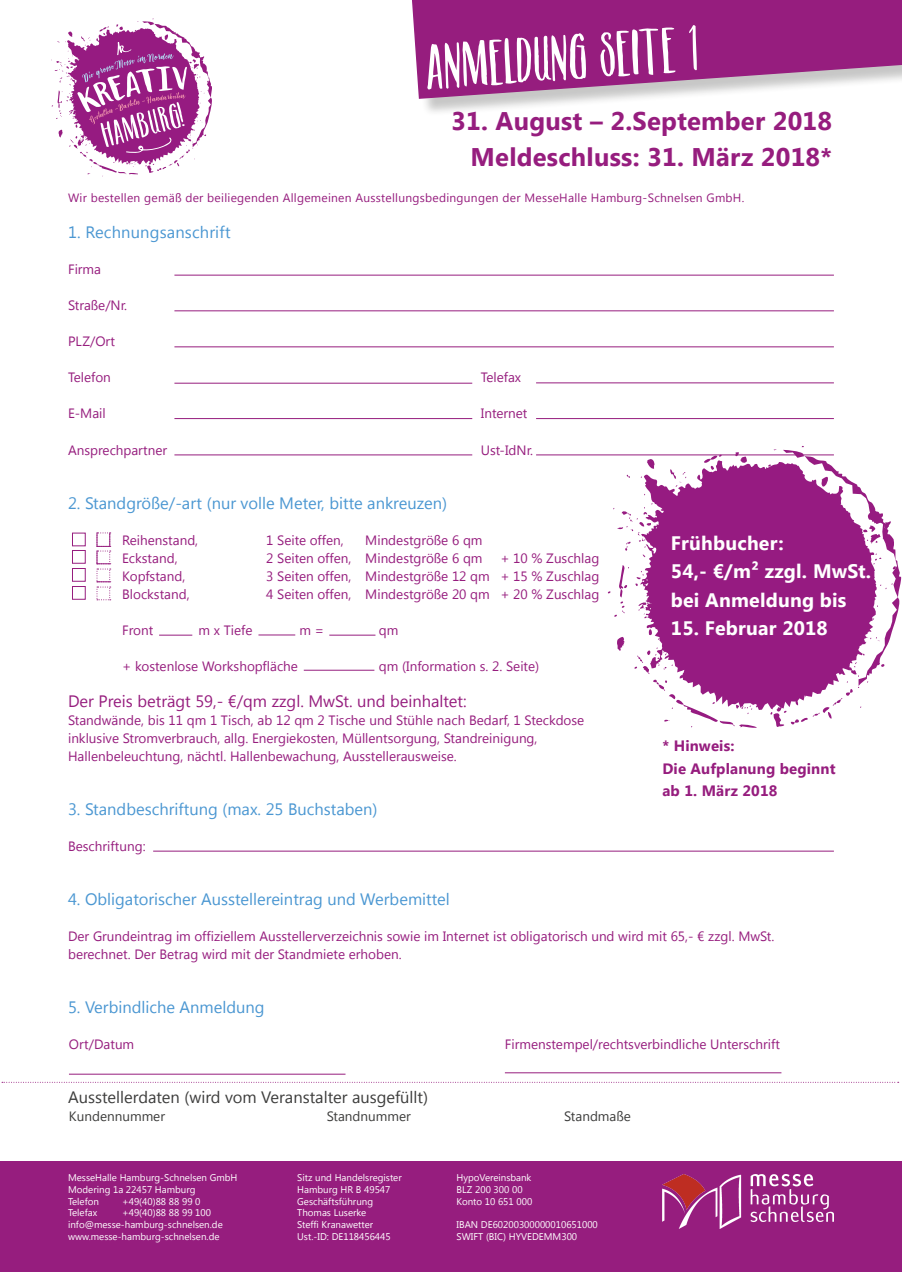
<style>
.page{position:relative;width:902px;height:1272px;background:#fff}
.page>*{position:absolute;margin:0;border:0;box-sizing:border-box;transform-origin:0 0}
.t1{font:500 58.5px "Lovile Type";color:#fff}
.t2{font:700 25.5px/36px "Khmer UI";letter-spacing:.01em;color:#961d7e;text-align:right}
.t3{font:700 19.5px/28.5px "Khmer UI";letter-spacing:.01em;color:#fff}
.t4{font:16.5px "Khmer UI";color:#4b97d2}
.t5{font:16.5px "Khmer UI";color:#961d7e}
.t6{font:16.5px "Khmer UI";color:#3d3d3c}
.t7{font:700 15px/22.5px "Khmer UI";letter-spacing:.01em;color:#961d7e}
.t8{font:13.5px/18px "Khmer UI";color:#961d7e}
.t9{font:13.5px "Khmer UI";color:#3d3d3c}
.t10{font:12px "Khmer UI";letter-spacing:.02em;color:#961d7e}
.t11{font:9.75px/11.7px "Khmer UI";color:#fff}
</style>
<div class="page">
<div style="left:0;top:1161px;width:901px;height:110px;background:#961d7e"></div>
<img style="left:662px;top:1174px;width:171px;height:54px">
<svg style="left:607px;top:449px;width:294px;height:279px;fill:#961b81"></svg>
<hr style="left:174px;top:275px;width:659px;height:1px;background:#961d7e">
<hr style="left:153px;top:850px;width:680px;height:1px;background:#961d7e">
<svg style="left:2px;top:1081px;width:896px;height:1px"></svg>
<hr style="left:174px;top:310px;width:659px;height:1px;background:#961d7e">
<hr style="left:174px;top:346px;width:659px;height:1px;background:#961d7e">
<hr style="left:536px;top:382px;width:297px;height:1px;background:#961d7e">
<hr style="left:174px;top:383px;width:298px;height:1px;background:#961d7e">
<hr style="left:174px;top:454px;width:298px;height:1px;background:#961d7e">
<hr style="left:174px;top:418px;width:298px;height:1px;background:#961d7e">
<hr style="left:536px;top:454px;width:297px;height:1px;background:#961d7e">
<hr style="left:536px;top:418px;width:297px;height:1px;background:#961d7e">
<hr style="left:69px;top:1073px;width:276px;height:1px;background:#961d7e">
<hr style="left:505px;top:1072px;width:276px;height:1px;background:#961d7e">
<hr style="left:159px;top:634px;width:33px;height:1px;background:#961d7e">
<hr style="left:304px;top:670px;width:70px;height:1px;background:#961d7e">
<hr style="left:258px;top:634px;width:37px;height:1px;background:#961d7e">
<hr style="left:329px;top:634px;width:46px;height:1px;background:#961d7e">
<div style="left:72px;top:532px;width:14px;height:14px;border:1px solid #961d7e"></div>
<div style="left:72px;top:568px;width:14px;height:13px;border:1px solid #961d7e"></div>
<div style="left:72px;top:550px;width:14px;height:13px;border:1px solid #961d7e"></div>
<div style="left:72px;top:586px;width:14px;height:13px;border:1px solid #961d7e"></div>
<svg style="left:97px;top:532px;width:14px;height:68px"></svg>
<div style="left:414px;top:1px;width:487px;height:116px;background:#1d1d1b;opacity:.25"></div>
<svg style="left:412px;top:0;width:489px;height:100px;background:#a44190"></svg>
<svg style="left:51px;top:18px;width:161px;height:159px"></svg>
<h1 class="t1" style="left:423px;top:33px;width:273px;rotate:-4deg">Anmeldung Seite 1</h1>
<h2 class="t2" style="left:451px;top:103px;width:382px">31. August – 2.September 2018<br>Meldeschluss: 31. März 2018*</h2>
<p class="t10" style="left:68px;top:191px;width:677px">Wir bestellen gemäß der beiliegenden Allgemeinen Ausstellungsbedingungen der MesseHalle Hamburg-Schnelsen GmbH.</p>
<p class="t4" style="left:68px;top:223px;width:164px">1. Rechnungsanschrift</p>
<p class="t8" style="left:68px;top:261px;width:35px">Firma</p>
<p class="t8" style="left:68px;top:297px;width:61px">Straße/Nr.</p>
<p class="t8" style="left:68px;top:333px;width:49px">PLZ/Ort</p>
<p class="t8" style="left:68px;top:369px;width:44px">Telefon</p>
<p class="t8" style="left:68px;top:405px;width:39px">E-Mail</p>
<p class="t8" style="left:68px;top:441px;width:101px">Ansprechpartner</p>
<p class="t8" style="left:480px;top:441px;width:54px">Ust-IdNr.</p>
<p class="t8" style="left:480px;top:369px;width:42px">Telefax</p>
<p class="t8" style="left:480px;top:405px;width:48px">Internet</p>
<p class="t4" style="left:68px;top:493px;width:380px">2. Standgröße/-art (nur volle Meter, bitte ankreuzen)</p>
<p class="t8" style="left:122px;top:531px;width:78px">Reihenstand,</p>
<p class="t8" style="left:266px;top:531px;width:79px">1 Seite offen,</p>
<p class="t8" style="left:365px;top:531px;width:119px">Mindestgröße 6 qm</p>
<p class="t8" style="left:122px;top:549px;width:57px">Eckstand,</p>
<p class="t8" style="left:266px;top:549px;width:218px">2 Seiten offen, Mindestgröße 6 qm</p>
<p class="t8" style="left:500px;top:549px;width:100px">+ 10 % Zuschlag</p>
<p class="t8" style="left:122px;top:567px;width:65px">Kopfstand,</p>
<p class="t8" style="left:266px;top:567px;width:334px">3 Seiten offen, Mindestgröße 12 qm + 15 % Zuschlag</p>
<p class="t8" style="left:122px;top:585px;width:69px">Blockstand,</p>
<p class="t8" style="left:266px;top:585px;width:334px">4 Seiten offen, Mindestgröße 20 qm + 20 % Zuschlag</p>
<p class="t8" style="left:122px;top:621px;width:33px">Front</p>
<p class="t8" style="left:198px;top:621px;width:55px">m x Tiefe</p>
<p class="t8" style="left:299px;top:621px;width:26px">m =</p>
<p class="t8" style="left:379px;top:621px;width:21px">qm</p>
<p class="t8" style="left:122px;top:657px;width:177px">+ kostenlose Workshopfläche</p>
<p class="t8" style="left:379px;top:657px;width:162px">qm (Information s. 2. Seite)</p>
<p class="t5" style="left:68px;top:691px;width:400px">Der Preis beträgt 59,- €/qm zzgl. MwSt. und beinhaltet:</p>
<p class="t8" style="left:68px;top:711px;width:517px">Standwände, bis 11 qm 1 Tisch, ab 12 qm 2 Tische und Stühle nach Bedarf, 1 Steckdose inklusive Stromverbrauch, allg. Energiekosten, Müllentsorgung, Standreinigung,<br>Hallenbeleuchtung, nächtl. Hallenbewachung, Ausstellerausweise.</p>
<p class="t4" style="left:68px;top:799px;width:311px">3. Standbeschriftung (max. 25 Buchstaben)</p>
<p class="t8" style="left:68px;top:837px;width:79px">Beschriftung:</p>
<h3 class="t3" style="left:670px;top:528px;width:202px">Frühbucher:<br>54,- €/m² zzgl. MwSt. bei Anmeldung bis</h3>
<h3 class="t3" style="left:670px;top:614px;width:158px">15. Februar 2018</h3>
<p class="t7" style="left:662px;top:734px;width:175px">* Hinweis:<br>Die Aufplanung beginnt ab 1. März 2018</p>
<p class="t4" style="left:68px;top:889px;width:383px">4. Obligatorischer Ausstellereintrag und Werbemittel</p>
<p class="t8" style="left:68px;top:927px;width:707px">Der Grundeintrag im offiziellem Ausstellerverzeichnis sowie im Internet ist obligatorisch und wird mit 65,- € zzgl. MwSt. berechnet. Der Betrag wird mit der Standmiete erhoben.</p>
<p class="t4" style="left:68px;top:997px;width:198px">5. Verbindliche Anmeldung</p>
<p class="t8" style="left:69px;top:1035px;width:67px">Ort/Datum</p>
<p class="t6" style="left:68px;top:1087px;width:361px">Ausstellerdaten (wird vom Veranstalter ausgefüllt)</p>
<p class="t8" style="left:505px;top:1035px;width:276px">Firmenstempel/rechtsverbindliche Unterschrift</p>
<p class="t9" style="left:69px;top:1108px;width:98px">Kundennummer</p>
<p class="t9" style="left:327px;top:1108px;width:86px">Standnummer</p>
<p class="t9" style="left:564px;top:1108px;width:68px">Standmaße</p>
<p class="t11" style="left:68px;top:1171px;width:171px">MesseHalle Hamburg-Schnelsen GmbH<br>Modering 1a 22457 Hamburg<br>Telefon</p>
<p class="t11" style="left:122px;top:1195px;width:80px">+49(40)88 88 99 0</p>
<p class="t11" style="left:68px;top:1207px;width:31px">Telefax</p>
<p class="t11" style="left:68px;top:1207px;width:156px;text-indent:54px">+49(40)88 88 99 100 info@messe-hamburg-schnelsen.de www.messe-hamburg-schnelsen.de</p>
<p class="t11" style="left:297px;top:1171px;width:106px">Sitz und Handelsregister<br>Hamburg HR B 49547<br>Geschäftsführung<br>Thomas Luserke<br>Steffi Kranawetter<br>Ust.-ID: DE118456445</p>
<p class="t11" style="left:456px;top:1171px;width:77px">HypoVereinsbank<br>BLZ 200 300 00<br>Konto 10 651 000</p>
<p class="t11" style="left:456px;top:1218px;width:143px">IBAN DE60200300000010651000<br>SWIFT (BIC) HYVEDEMM300</p>
</div>
